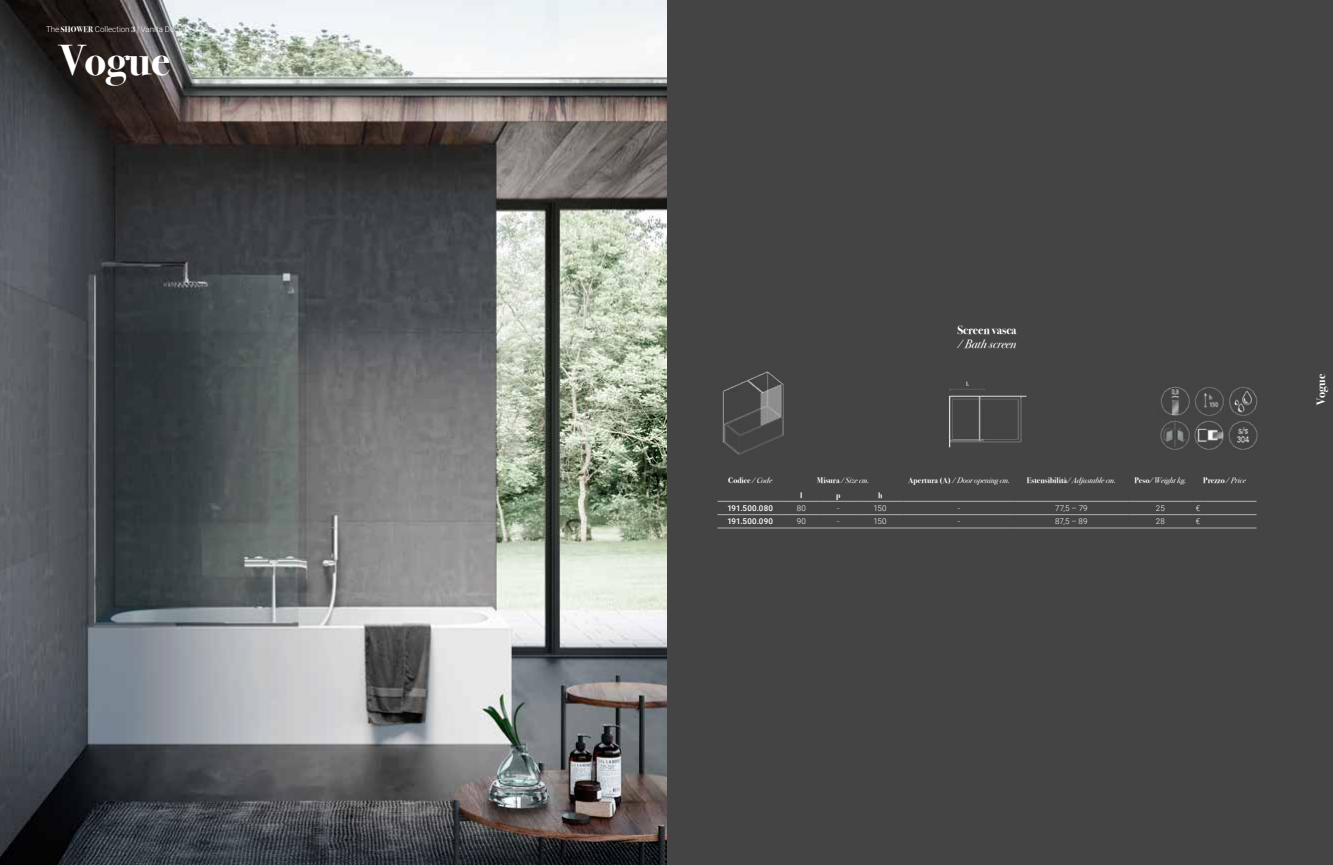
<style>
.page{position:relative;width:1333px;height:865px;background:#fff}
.page>*{position:absolute;margin:0;border:0;box-sizing:border-box;transform-origin:0 0}
.t1{font:700 43px "Bodoni Svty Two OSITCTT";color:#fff}
.t2{font:700 12px "Bodoni Svty Two ITCTT";color:#fff}
.t3{font:italic 12px "Bodoni Svty Two ITCTT";color:#fff}
.t4{font:700 12px "Bodoni Svty Two OSITCTT";color:#fff}
.t5{font:italic 8px "Bodoni Svty Two OSITCTT";color:#fff}
.t6{font:300 8px "Roboto";color:#fff}
.t7{font:700 8px "Bodoni Svty Two OSITCTT";color:#fff}
.t8{font:500 8px "Roboto";letter-spacing:.02em;color:#fff}
.s1{font-family:"Bodoni Svty Two ITCTT";font-weight:700}
.s2{font-weight:400;font-style:italic}
.s3{font-weight:700;font-style:normal}
</style>
<div class="page">
<div style="left:0;top:0;width:1332px;height:865px;background:#454444"></div>
<hr style="left:717px;top:501px;width:65px;height:1px;background:#b3b2b2">
<hr style="left:782px;top:501px;width:37px;height:1px;background:#b3b2b2">
<hr style="left:819px;top:501px;width:37px;height:1px;background:#b3b2b2">
<hr style="left:856px;top:501px;width:47px;height:1px;background:#b3b2b2">
<hr style="left:903px;top:501px;width:111px;height:1px;background:#b3b2b2">
<hr style="left:1014px;top:501px;width:114px;height:1px;background:#b3b2b2">
<hr style="left:1128px;top:501px;width:64px;height:1px;background:#b3b2b2">
<hr style="left:1203px;top:501px;width:53px;height:1px;background:#b3b2b2">
<hr style="left:717px;top:514px;width:65px;height:1px;background:#b3b2b2">
<hr style="left:717px;top:528px;width:65px;height:1px;background:#b3b2b2">
<hr style="left:782px;top:514px;width:37px;height:1px;background:#b3b2b2">
<hr style="left:782px;top:528px;width:37px;height:1px;background:#b3b2b2">
<hr style="left:819px;top:514px;width:37px;height:1px;background:#b3b2b2">
<hr style="left:819px;top:528px;width:37px;height:1px;background:#b3b2b2">
<hr style="left:856px;top:514px;width:47px;height:1px;background:#b3b2b2">
<hr style="left:856px;top:528px;width:47px;height:1px;background:#b3b2b2">
<hr style="left:903px;top:514px;width:111px;height:1px;background:#b3b2b2">
<hr style="left:903px;top:528px;width:111px;height:1px;background:#b3b2b2">
<hr style="left:1014px;top:514px;width:114px;height:1px;background:#b3b2b2">
<hr style="left:1128px;top:514px;width:64px;height:1px;background:#b3b2b2">
<hr style="left:1014px;top:528px;width:114px;height:1px;background:#b3b2b2">
<hr style="left:1128px;top:528px;width:64px;height:1px;background:#b3b2b2">
<hr style="left:1203px;top:514px;width:53px;height:1px;background:#b3b2b2">
<hr style="left:1203px;top:528px;width:53px;height:1px;background:#b3b2b2">
<img style="left:0;top:0;width:666px;height:865px">
<img style="left:722px;top:371px;width:62px;height:84px">
<img style="left:948px;top:381px;width:79px;height:67px">
<img style="left:1160px;top:386px;width:64px;height:30px">
<img style="left:1229px;top:387px;width:29px;height:29px">
<img style="left:1160px;top:420px;width:64px;height:30px">
<img style="left:1228px;top:421px;width:30px;height:29px">
<p class="t6" style="left:46px;top:24px;width:142px">The <span class="s1">SHOWER</span> Collection <span class="s1">3</span> | Vanita Docce</p>
<h1 class="t1" style="left:60px;top:35px;width:111px">Vogue</h1>
<h2 class="t2" style="left:957px;top:320px;width:61px">Screen vasca</h2>
<h2 class="t3" style="left:957px;top:334px;width:60px">/ Bath screen</h2>
<p class="t7" style="left:728px;top:476px;width:45px">Codice <span class="s2">/ Code</span></p>
<p class="t5" style="left:817px;top:476px;width:54px"><span class="s3">Misura</span> / Size cm.</p>
<p class="t5" style="left:908px;top:476px;width:103px"><span class="s3">Apertura (A)</span> / Door opening cm.</p>
<p class="t5" style="left:1026px;top:476px;width:91px"><span class="s3">Estensibilità</span>/ Adjustable cm.</p>
<p class="t5" style="left:1134px;top:476px;width:53px"><span class="s3">Peso</span>/ Weight kg.</p>
<p class="t7" style="left:1203px;top:476px;width:44px">Prezzo <span class="s2">/ Price</span></p>
<p class="t7" style="left:800px;top:490px;width:4px">l</p>
<p class="t7" style="left:836px;top:490px;width:6px">p</p>
<p class="t7" style="left:878px;top:490px;width:6px">h</p>
<p class="t8" style="left:727px;top:502px;width:47px">191.500.080</p>
<p class="t6" style="left:796px;top:502px;width:11px">80</p>
<p class="t6" style="left:837px;top:502px;width:4px">-</p>
<p class="t6" style="left:873px;top:502px;width:15px">150</p>
<p class="t6" style="left:957px;top:502px;width:4px">-</p>
<p class="t6" style="left:1054px;top:502px;width:34px">77,5 – 79</p>
<p class="t6" style="left:1155px;top:502px;width:10px">25</p>
<p class="t6" style="left:1195px;top:502px;width:6px">€</p>
<p class="t8" style="left:727px;top:516px;width:47px">191.500.090</p>
<p class="t6" style="left:796px;top:516px;width:11px">90</p>
<p class="t6" style="left:837px;top:516px;width:4px">-</p>
<p class="t6" style="left:873px;top:516px;width:15px">150</p>
<p class="t6" style="left:957px;top:516px;width:4px">-</p>
<p class="t6" style="left:1055px;top:516px;width:34px">87,5 – 89</p>
<p class="t6" style="left:1155px;top:516px;width:10px">28</p>
<p class="t6" style="left:1195px;top:516px;width:6px">€</p>
<h2 class="t4" style="left:1314px;top:404px;width:32px;rotate:-90deg">Vogue</h2>
</div>
